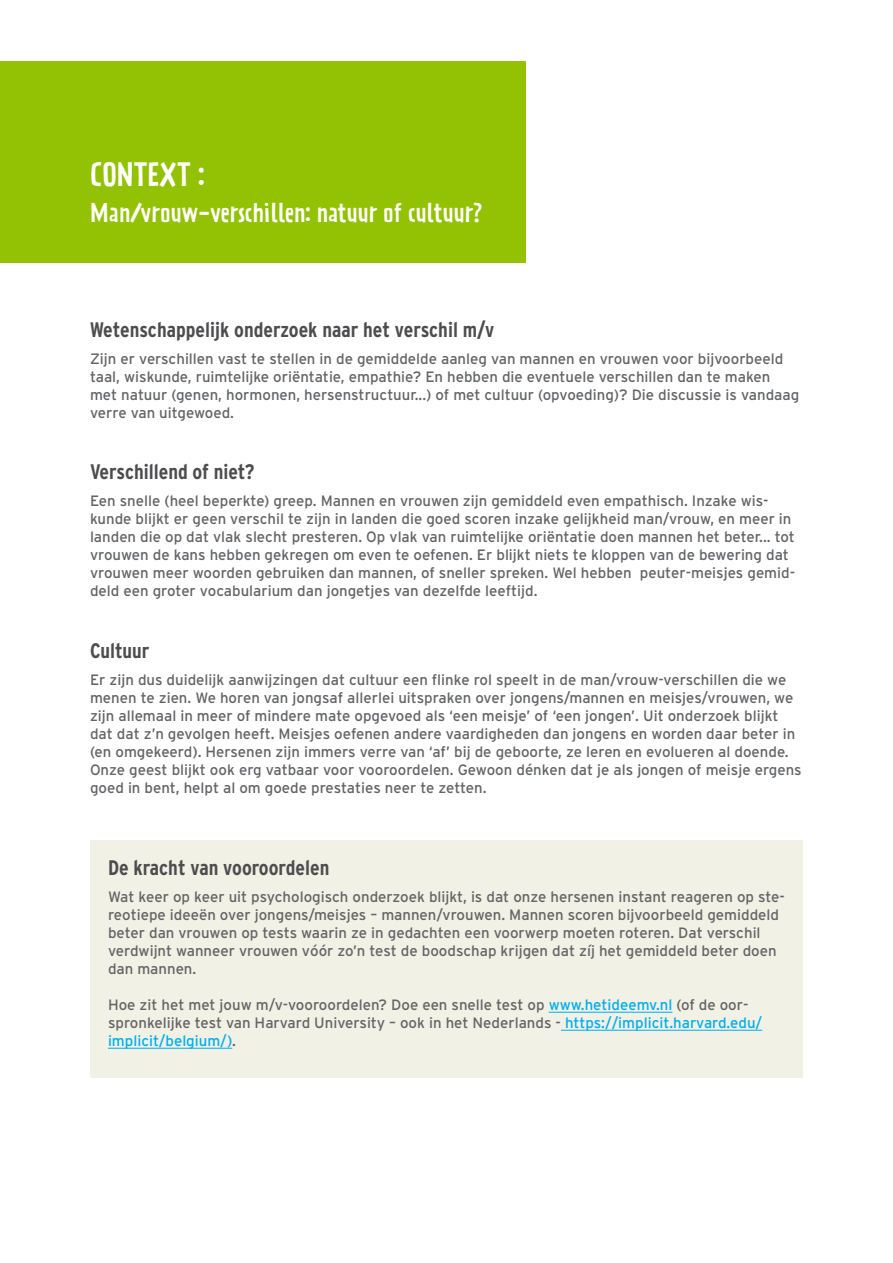
<style>
.page{position:relative;width:893px;height:1263px;background:#fff}
.page>*{position:absolute;margin:0;border:0;box-sizing:border-box;transform-origin:0 0}
.t1{font:30px "Prater Sans OT";color:#fff}
.t2{font:24px "Prater Sans OT";color:#fff}
.Headingstyle1{font:700 condensed 21px "Interstate";color:#4d4d4f}
.Headingstyle1-2{font:15px/18px "Interstate";color:#636466}
.s1{color:#00aeef}
</style>
<div class="page">
<div style="left:0;top:61px;width:526px;height:202px;background:#93c103"></div>
<div style="left:90px;top:840px;width:713px;height:238px;background:#f2f1e6"></div>
<hr style="left:549px;top:1012px;width:123px;height:1px;background:#00aeef">
<hr style="left:561px;top:1030px;width:201px;height:1px;background:#00aeef">
<hr style="left:108px;top:1048px;width:124px;height:1px;background:#00aeef">
<p class="t1" style="left:90px;top:157px;width:117px">CONTEXT :</p>
<p class="t2" style="left:90px;top:198px;width:394px">Man/vrouw-verschillen: natuur of cultuur?</p>
<p class="Headingstyle1" style="left:90px;top:318px;width:406px">Wetenschappelijk onderzoek naar het verschil m/v</p>
<p class="Headingstyle1-2" style="left:90px;top:350px;width:711px">Zijn er verschillen vast te stellen in de gemiddelde aanleg van mannen en vrouwen voor bijvoorbeeld taal, wiskunde, ruimtelijke oriëntatie, empathie? En hebben die eventuele verschillen dan te maken met natuur (genen, hormonen, hersenstructuur...) of met cultuur (opvoeding)? Die discussie is vandaag verre van uitgewoed.</p>
<p class="Headingstyle1" style="left:90px;top:460px;width:166px">Verschillend of niet?</p>
<p class="Headingstyle1-2" style="left:90px;top:492px;width:707px">Een snelle (heel beperkte) greep. Mannen en vrouwen zijn gemiddeld even empathisch. Inzake wis&shy;kunde blijkt er geen verschil te zijn in landen die goed scoren inzake gelijkheid man/vrouw, en meer in landen die op dat vlak slecht presteren. Op vlak van ruimtelijke oriëntatie doen mannen het beter... tot vrouwen de kans hebben gekregen om even te oefenen. Er blijkt niets te kloppen van de bewering dat vrouwen meer woorden gebruiken dan mannen, of sneller spreken. Wel hebben peuter-meisjes gemid&shy;deld een groter vocabularium dan jongetjes van dezelfde leeftijd.</p>
<p class="Headingstyle1" style="left:90px;top:638px;width:61px">Cultuur</p>
<p class="Headingstyle1-2" style="left:90px;top:670px;width:713px">Er zijn dus duidelijk aanwijzingen dat cultuur een flinke rol speelt in de man/vrouw-verschillen die we menen te zien. We horen van jongsaf allerlei uitspraken over jongens/mannen en meisjes/vrouwen, we zijn allemaal in meer of mindere mate opgevoed als ‘een meisje’ of ‘een jongen’. Uit onderzoek blijkt dat dat z’n gevolgen heeft. Meisjes oefenen andere vaardigheden dan jongens en worden daar beter in (en omgekeerd). Hersenen zijn immers verre van ‘af’ bij de geboorte, ze leren en evolueren al doende.<br>Onze geest blijkt ook erg vatbaar voor vooroordelen. Gewoon dénken dat je als jongen of meisje ergens goed in bent, helpt al om goede prestaties neer te zetten.</p>
<p class="Headingstyle1" style="left:108px;top:856px;width:223px">De kracht van vooroordelen</p>
<p class="Headingstyle1-2" style="left:108px;top:888px;width:678px">Wat keer op keer uit psychologisch onderzoek blijkt, is dat onze hersenen instant reageren op ste&shy;reotiepe ideeën over jongens/meisjes – mannen/vrouwen. Mannen scoren bijvoorbeeld gemiddeld beter dan vrouwen op tests waarin ze in gedachten een voorwerp moeten roteren. Dat verschil verdwijnt wanneer vrouwen vóór zo’n test de boodschap krijgen dat zíj het gemiddeld beter doen dan mannen.</p>
<p class="Headingstyle1-2" style="left:108px;top:996px;width:656px">Hoe zit het met jouw m/v-vooroordelen? Doe een snelle test op <span class="s1">www.hetideemv.nl</span> (of de oor&shy;spronkelijke test van Harvard University – ook in het Nederlands - <span class="s1">https://implicit.harvard.edu/ implicit/belgium/)</span>.</p>
</div>
